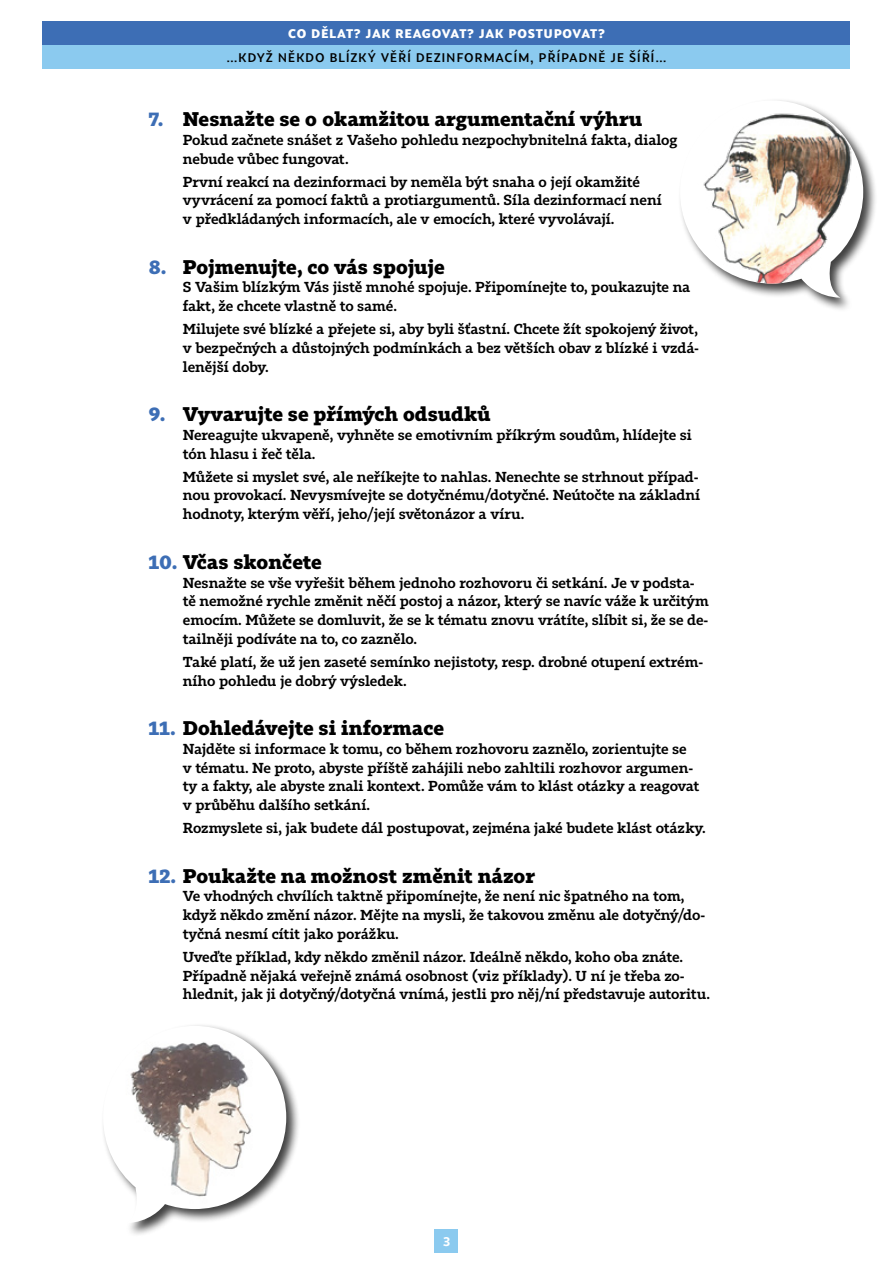
<style>
.page{position:relative;width:893px;height:1263px;background:#fff}
.page>*{position:absolute;margin:0;border:0;box-sizing:border-box;transform-origin:0 0}
.t1{font:700 19.5px "Tabac Slab";letter-spacing:.005em;color:#000}
.t2{font:300 14.25px/18.8px "Tabac Slab";letter-spacing:-.005em;color:#000}
.t3{font:500 13.5px "Sprout";letter-spacing:.05em;color:#000}
.t4{font:800 13.5px "Sprout";letter-spacing:.05em;color:#fff}
.t5{font:700 13.5px "Sprout";color:#fff}
.s1{color:#3d6eb5}
</style>
<div class="page">
<div style="left:678px;top:98px;width:200px;height:214px;background:#000;opacity:.75"></div>
<img style="left:680px;top:100px;width:183px;height:198px">
<div style="left:101px;top:1023px;width:200px;height:214px;background:#000;opacity:.75"></div>
<img style="left:103px;top:1026px;width:183px;height:197px">
<div style="left:43px;top:21px;width:807px;height:24px;background:#3d6eb5"></div>
<div style="left:43px;top:46px;width:807px;height:23px;background:#8bcaef"></div>
<div style="left:435px;top:1229px;width:23px;height:23px;background:#8bcaef"></div>
<p class="t4" style="left:288px;top:24px;width:318px">CO DĚLAT? JAK REAGOVAT? JAK POSTUPOVAT?</p>
<p class="t3" style="left:227px;top:49px;width:441px">…KDYŽ NĚKDO BLÍZKÝ VĚŘÍ DEZINFORMACÍM, PŘÍPADNĚ JE ŠÍŘÍ…</p>
<h1 class="t1" style="left:149px;top:107px;width:495px"><span class="s1">7.</span> Nesnažte se o okamžitou argumentační výhru</h1>
<p class="t2" style="left:183px;top:131px;width:496px">Pokud začnete snášet z Vašeho pohledu nezpochybnitelná fakta, dialog nebude vůbec fungovat.</p>
<p class="t2" style="left:183px;top:172px;width:480px">První reakcí na dezinformaci by neměla být snaha o její okamžité vyvrácení za pomocí faktů a protiargumentů. Síla dezinformací není v předkládaných informacích, ale v emocích, které vyvolávají.</p>
<h1 class="t1" style="left:149px;top:254px;width:297px"><span class="s1">8.</span> Pojmenujte, co vás spojuje</h1>
<p class="t2" style="left:183px;top:278px;width:509px">S Vašim blízkým Vás jistě mnohé spojuje. Připomínejte to, poukazujte na fakt, že chcete vlastně to samé.</p>
<p class="t2" style="left:183px;top:320px;width:518px;text-align:justify">Milujete své blízké a přejete si, aby byli šťastní. Chcete žít spokojený život, v bezpečných a důstojných podmínkách a bez větších obav z blízké i vzdá&shy;lenější doby.</p>
<h1 class="t1" style="left:149px;top:402px;width:343px"><span class="s1">9.</span> Vyvarujte se přímých odsudků</h1>
<p class="t2" style="left:183px;top:426px;width:511px">Nereagujte ukvapeně, vyhněte se emotivním příkrým soudům, hlídejte si tón hlasu i řeč těla.</p>
<p class="t2" style="left:183px;top:467px;width:519px;text-align:justify">Můžete si myslet své, ale neříkejte to nahlas. Nenechte se strhnout případ&shy;nou provokací. Nevysmívejte se dotyčnému/dotyčné. Neútočte na základní hodnoty, kterým věří, jeho/její světonázor a víru.</p>
<h1 class="t1" style="left:149px;top:550px;width:175px"><span class="s1">10.</span> Včas skončete</h1>
<p class="t2" style="left:183px;top:573px;width:528px">Nesnažte se vše vyřešit během jednoho rozhovoru či setkání. Je v podsta&shy;tě nemožné rychle změnit něčí postoj a názor, který se navíc váže k určitým emocím. Můžete se domluvit, že se k tématu znovu vrátíte, slíbit si, že se de&shy;tailněji podíváte na to, co zaznělo.</p>
<p class="t2" style="left:183px;top:652px;width:522px">Také platí, že už jen zaseté semínko nejistoty, resp. drobné otupení extrém&shy;ního pohledu je dobrý výsledek.</p>
<h1 class="t1" style="left:149px;top:716px;width:297px"><span class="s1">11.</span> Dohledávejte si informace</h1>
<p class="t2" style="left:183px;top:739px;width:518px">Najděte si informace k tomu, co během rozhovoru zaznělo, zorientujte se<br>v tématu. Ne proto, abyste příště zahájili nebo zahltili rozhovor argumen&shy;ty a fakty, ale abyste znali kontext. Pomůže vám to klást otázky a reagovat v průběhu dalšího setkání.</p>
<p class="t2" style="left:183px;top:819px;width:524px">Rozmyslete si, jak budete dál postupovat, zejména jaké budete klást otázky.</p>
<h1 class="t1" style="left:149px;top:863px;width:388px"><span class="s1">12.</span> Poukažte na možnost změnit názor</h1>
<p class="t2" style="left:183px;top:887px;width:524px">Ve vhodných chvílích taktně připomínejte, že není nic špatného na tom, když někdo změní názor. Mějte na mysli, že takovou změnu ale dotyčný/do&shy;tyčná nesmí cítit jako porážku.</p>
<p class="t2" style="left:183px;top:947px;width:529px">Uveďte příklad, kdy někdo změnil názor. Ideálně někdo, koho oba znáte.<br>Případně nějaká veřejně známá osobnost (viz příklady). U ní je třeba zo&shy;hlednit, jak ji dotyčný/dotyčná vnímá, jestli pro něj/ní představuje autoritu.</p>
<p class="t5" style="left:443px;top:1232px;width:9px">3</p>
</div>
